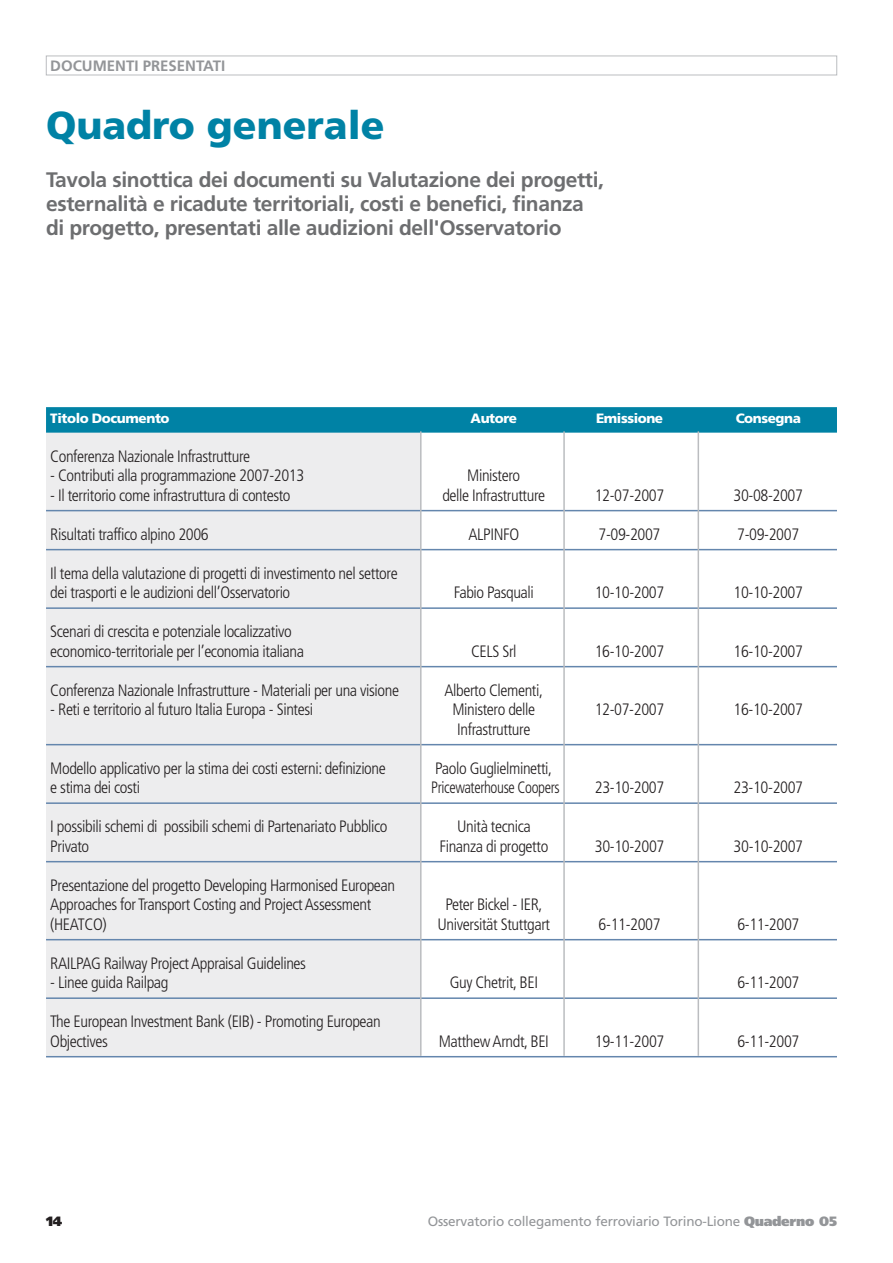
<style>
.page{position:relative;width:893px;height:1263px;background:#fff}
.page>*{position:absolute;margin:0;border:0;box-sizing:border-box;transform-origin:0 0}
.t1{font:900 39px "Frutiger";color:#0082a5}
.t2{font:700 21px/24px "Frutiger";letter-spacing:-.015em;color:#6d6e70}
.t3{font:300 condensed 16.5px/19.5px "Frutiger";letter-spacing:-.025em;color:#231f20}
.t4{font:300 condensed 16.5px "Frutiger";letter-spacing:-.025em;color:#231f20;scale:.9 1}
.t5{font:700 15px "Frutiger";color:#939598}
.t6{font:13.5px "Frutiger";letter-spacing:-.015em;color:#939598}
.t7{font:900 13.5px "Frutiger";letter-spacing:-.03em;color:#fff}
.t8{font:900 13.5px "Frutiger";color:#231f20}
.s1{font-weight:900}
</style>
<div class="page">
<div style="left:46px;top:56px;width:791px;height:19px;border:1px solid #bbbdc0"></div>
<div style="left:46px;top:425px;width:375px;height:632px;background:#ededee"></div>
<div style="left:46px;top:407px;width:791px;height:26px;background:#0082a5"></div>
<hr style="left:46px;top:510px;width:791px;height:1px;background:#6486ad">
<hr style="left:46px;top:549px;width:791px;height:1px;background:#6486ad">
<hr style="left:46px;top:607px;width:791px;height:2px;background:#6486ad">
<hr style="left:46px;top:666px;width:791px;height:1px;background:#6486ad">
<hr style="left:46px;top:744px;width:791px;height:1px;background:#6486ad">
<hr style="left:46px;top:802px;width:791px;height:2px;background:#6486ad">
<hr style="left:46px;top:861px;width:791px;height:1px;background:#6486ad">
<hr style="left:46px;top:939px;width:791px;height:1px;background:#6486ad">
<hr style="left:46px;top:997px;width:791px;height:2px;background:#6486ad">
<hr style="left:46px;top:1056px;width:791px;height:1px;background:#6486ad">
<hr style="left:420px;top:431px;width:2px;height:625px;background:#bbbdc0">
<hr style="left:563px;top:431px;width:2px;height:625px;background:#bbbdc0">
<hr style="left:698px;top:431px;width:1px;height:625px;background:#bbbdc0">
<p class="t5" style="left:50px;top:59px;width:177px">DOCUMENTI PRESENTATI</p>
<h1 class="t1" style="left:46px;top:110px;width:340px">Quadro generale</h1>
<p class="t2" style="left:46px;top:170px;width:559px">Tavola sinottica dei documenti su Valutazione dei progetti, esternalità e ricadute territoriali, costi e benefici, finanza di progetto, presentati alle audizioni dell'Osservatorio</p>
<p class="t7" style="left:50px;top:413px;width:121px">Titolo Documento</p>
<p class="t7" style="left:471px;top:413px;width:48px">Autore</p>
<p class="t7" style="left:596px;top:413px;width:69px">Emissione</p>
<p class="t7" style="left:736px;top:413px;width:67px">Consegna</p>
<p class="t3" style="left:50px;top:447px;width:201px">Conferenza Nazionale Infrastrutture</p>
<p class="t3" style="left:50px;top:467px;width:256px">- Contributi alla programmazione 2007-2013</p>
<p class="t3" style="left:467px;top:467px;width:55px">Ministero</p>
<p class="t3" style="left:50px;top:486px;width:242px">- Il territorio come infrastruttura di contesto</p>
<p class="t3" style="left:442px;top:486px;width:104px">delle Infrastrutture</p>
<p class="t3" style="left:595px;top:486px;width:71px">12-07-2007</p>
<p class="t3" style="left:733px;top:486px;width:71px">30-08-2007</p>
<p class="t3" style="left:50px;top:525px;width:160px">Risultati traffico alpino 2006</p>
<p class="t3" style="left:468px;top:525px;width:52px">ALPINFO</p>
<p class="t3" style="left:598px;top:525px;width:64px">7-09-2007</p>
<p class="t3" style="left:737px;top:525px;width:64px">7-09-2007</p>
<p class="t3" style="left:50px;top:564px;width:349px">Il tema della valutazione di progetti di investimento nel settore dei trasporti e le audizioni dell’Osservatorio</p>
<p class="t3" style="left:454px;top:584px;width:82px">Fabio Pasquali</p>
<p class="t3" style="left:595px;top:584px;width:71px">10-10-2007</p>
<p class="t3" style="left:733px;top:584px;width:71px">10-10-2007</p>
<p class="t3" style="left:50px;top:623px;width:255px">Scenari di crescita e potenziale localizzativo economico-territoriale per l’economia italiana</p>
<p class="t3" style="left:471px;top:642px;width:47px">CELS Srl</p>
<p class="t3" style="left:595px;top:642px;width:71px">16-10-2007</p>
<p class="t3" style="left:733px;top:642px;width:71px">16-10-2007</p>
<p class="t3" style="left:50px;top:681px;width:350px">Conferenza Nazionale Infrastrutture - Materiali per una visione</p>
<p class="t3" style="left:444px;top:681px;width:100px">Alberto Clementi,</p>
<p class="t3" style="left:50px;top:701px;width:264px">- Reti e territorio al futuro Italia Europa - Sintesi</p>
<p class="t3" style="left:452px;top:701px;width:84px">Ministero delle</p>
<p class="t3" style="left:595px;top:701px;width:71px">12-07-2007</p>
<p class="t3" style="left:733px;top:701px;width:71px">16-10-2007</p>
<p class="t3" style="left:457px;top:720px;width:75px">Infrastrutture</p>
<p class="t3" style="left:50px;top:759px;width:337px">Modello applicativo per la stima dei costi esterni: definizione</p>
<p class="t3" style="left:435px;top:759px;width:118px">Paolo Guglielminetti,</p>
<p class="t3" style="left:50px;top:779px;width:91px">e stima dei costi</p>
<p class="t4" style="left:431px;top:781px;width:144px">Pricewaterhouse Coopers</p>
<p class="t3" style="left:595px;top:779px;width:71px">23-10-2007</p>
<p class="t3" style="left:734px;top:779px;width:71px">23-10-2007</p>
<p class="t3" style="left:50px;top:818px;width:339px">I possibili schemi di possibili schemi di Partenariato Pubblico</p>
<p class="t3" style="left:457px;top:818px;width:75px">Unità tecnica</p>
<p class="t3" style="left:50px;top:837px;width:40px">Privato</p>
<p class="t3" style="left:439px;top:837px;width:110px">Finanza di progetto</p>
<p class="t3" style="left:595px;top:837px;width:71px">30-10-2007</p>
<p class="t3" style="left:734px;top:837px;width:71px">30-10-2007</p>
<p class="t3" style="left:50px;top:876px;width:346px">Presentazione del progetto Developing Harmonised European<br>Approaches for Transport Costing and Project Assessment</p>
<p class="t3" style="left:445px;top:896px;width:99px">Peter Bickel - IER,</p>
<p class="t3" style="left:50px;top:915px;width:58px">(HEATCO)</p>
<p class="t3" style="left:438px;top:915px;width:114px">Universität Stuttgart</p>
<p class="t3" style="left:599px;top:915px;width:64px">6-11-2007</p>
<p class="t3" style="left:737px;top:915px;width:64px">6-11-2007</p>
<p class="t3" style="left:50px;top:954px;width:257px">RAILPAG Railway Project Appraisal Guidelines</p>
<p class="t3" style="left:50px;top:974px;width:120px">- Linee guida Railpag</p>
<p class="t3" style="left:450px;top:974px;width:90px">Guy Chetrit, BEI</p>
<p class="t3" style="left:737px;top:974px;width:64px">6-11-2007</p>
<p class="t3" style="left:50px;top:1013px;width:332px">The European Investment Bank (EIB) - Promoting European<br>Objectives</p>
<p class="t3" style="left:439px;top:1032px;width:112px">Matthew Arndt, BEI</p>
<p class="t3" style="left:595px;top:1032px;width:71px">19-11-2007</p>
<p class="t3" style="left:737px;top:1032px;width:64px">6-11-2007</p>
<p class="t8" style="left:46px;top:1216px;width:18px">14</p>
<p class="t6" style="left:428px;top:1216px;width:410px">Osservatorio collegamento ferroviario Torino-Lione <span class="s1">Quaderno 05</span></p>
</div>
